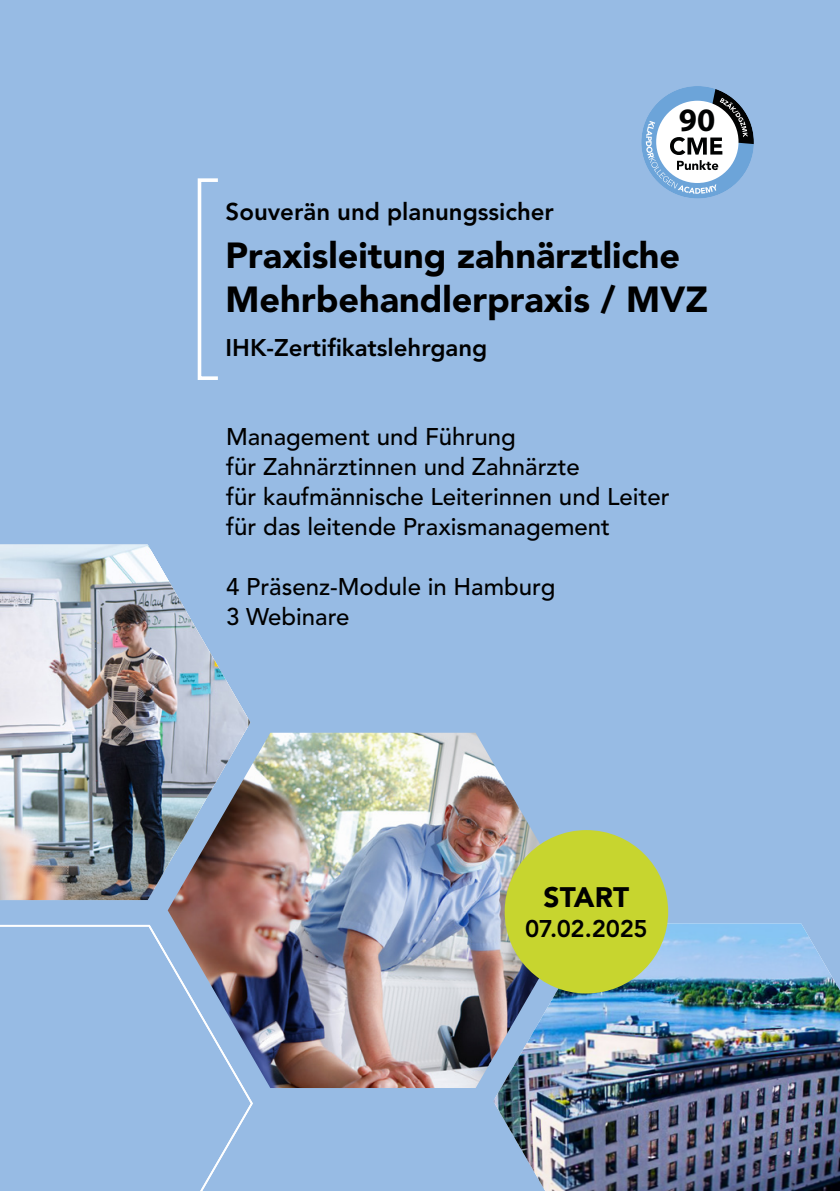
<style>
.page{position:relative;width:840px;height:1191px;background:#fff}
.page>*{position:absolute;margin:0;border:0;box-sizing:border-box;transform-origin:0 0}
.t1{font:900 36px/44px "Avenir LT Pro";color:#000}
.t2{font:700 32.8px "Myriad Pro";color:#010202}
.t3{font:900 28px "Avenir LT Pro";color:#000}
.t4{font:500 24px/30px "Avenir LT Pro";color:#000}
.t5{font:800 24px "Avenir LT Pro";color:#000}
</style>
<div class="page">
<div style="left:0;top:0;width:839px;height:1191px;background:#97bbe4"></div>
<div style="left:197px;top:178px;width:22px;height:202px;border:4px solid #fff"></div>
<svg style="left:645px;top:87px;width:107px;height:107px"></svg>
<img style="left:493px;top:923px;width:346px;height:268px">
<img style="left:168px;top:732px;width:410px;height:356px">
<img style="left:0;top:545px;width:250px;height:355px">
<svg style="left:0;top:925px;width:253px;height:266px"></svg>
<div style="left:504px;top:830px;width:163px;height:163px;background:#c7d52f;border-radius:50%"></div>
<p class="t5" style="left:225px;top:198px;width:330px">Souverän und planungssicher</p>
<h2 class="t2" style="left:678px;top:98px;width:38px">90</h2>
<h1 class="t1" style="left:225px;top:234px;width:484px">Praxisleitung zahnärztliche<br>Mehrbehandlerpraxis / MVZ</h1>
<p class="t5" style="left:225px;top:333px;width:263px">IHK-Zertifikatslehrgang</p>
<p class="t4" style="left:226px;top:422px;width:445px">Management und Führung<br>für Zahnärztinnen und Zahnärzte<br>für kaufmännische Leiterinnen und Leiter für das leitende Praxismanagement</p>
<p class="t4" style="left:226px;top:572px;width:330px">4 Präsenz-Module in Hamburg<br>3 Webinare</p>
<p class="t3" style="left:543px;top:880px;width:87px">START</p>
<p class="t5" style="left:524px;top:914px;width:124px">07.02.2025</p>
</div>
